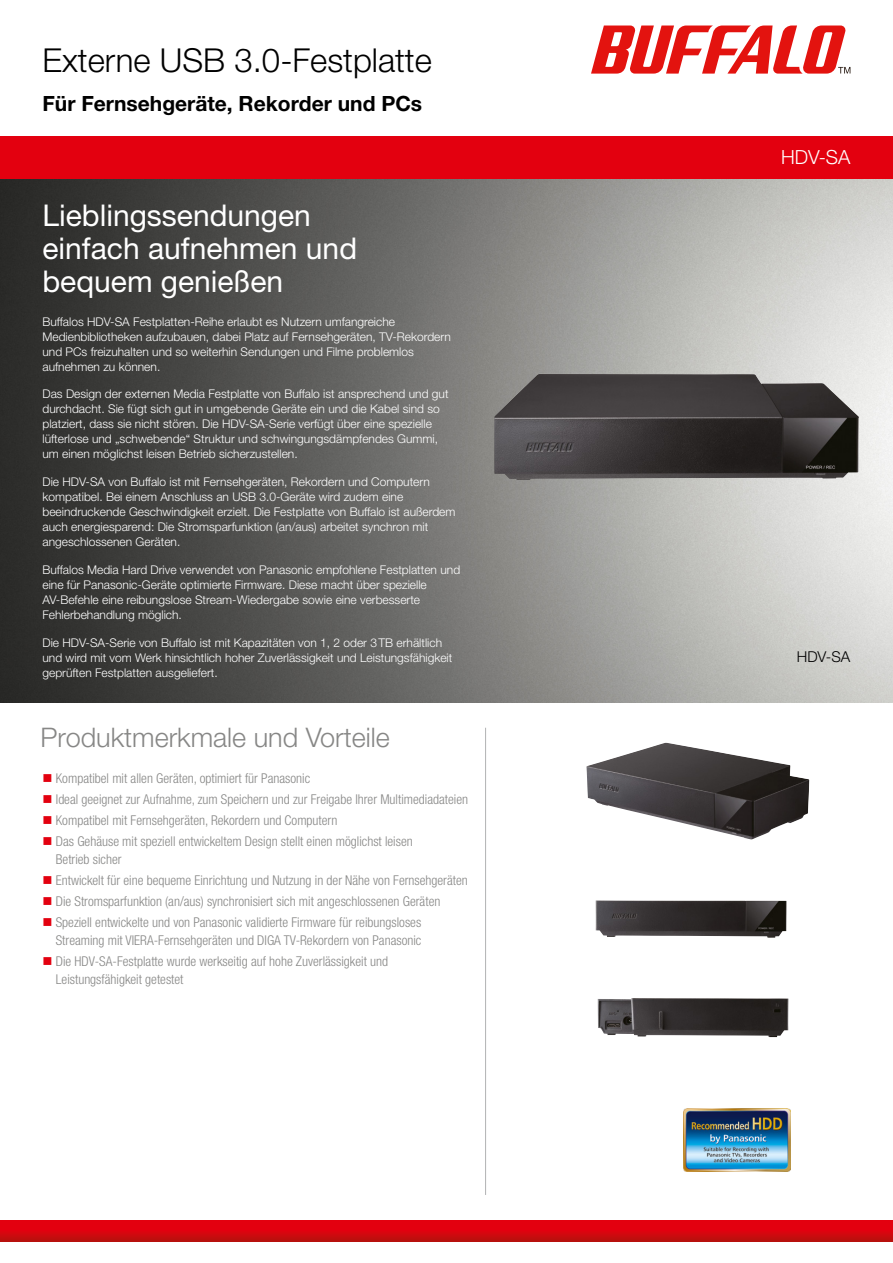
<style>
.page{position:relative;width:893px;height:1263px;background:#fff}
.page>*{position:absolute;margin:0;border:0;box-sizing:border-box;transform-origin:0 0}
.t1{font:300 33px "Helvetica Neue LT Pro";color:#000}
.t2{font:30px/33px "Helvetica Neue LT Pro";color:#fff}
.t3{font:300 27px "Helvetica Neue LT Pro";color:#878786}
.t4{font:700 21px "Helvetica Neue LT Pro";color:#000}
.t5{font:300 19.5px "Helvetica Neue LT Pro";color:#fff}
.t6{font:300 15px "Helvetica Neue LT Pro";color:#000}
.t7{font:300 condensed 13.5px/18px "Helvetica Neue LT Pro";color:#878786}
.t8{font:300 12px/15px "Helvetica Neue LT Pro";color:#fff}
.s1{color:#e3000f}
</style>
<div class="page">
<svg style="left:591px;top:26px;width:259px;height:48px"></svg>
<div style="left:0;top:1220px;width:893px;height:22px;background:linear-gradient(to bottom,#f10010,#be0f0e)"></div>
<img style="left:0;top:179px;width:893px;height:523px">
<div style="left:0;top:136px;width:893px;height:43px;background:#e3000f"></div>
<img style="left:494px;top:374px;width:365px;height:106px">
<img style="left:586px;top:743px;width:223px;height:97px">
<img style="left:598px;top:998px;width:190px;height:39px">
<img style="left:595px;top:900px;width:192px;height:38px">
<img style="left:683px;top:1108px;width:108px;height:63px">
<hr style="left:485px;top:728px;width:1px;height:467px;background:#b1b2b3">
<h1 class="t1" style="left:43px;top:40px;width:391px">Externe USB 3.0-Festplatte</h1>
<h3 class="t4" style="left:43px;top:91px;width:381px">Für Fernsehgeräte, Rekorder und PCs</h3>
<h2 class="t2" style="left:43px;top:198px;width:316px">Lieblingssendungen einfach aufnehmen und bequem genießen</h2>
<p class="t8" style="left:43px;top:314px;width:410px">Buffalos HDV-SA Festplatten-Reihe erlaubt es Nutzern umfangreiche Medienbibliotheken aufzubauen, dabei Platz auf Fernsehgeräten, TV-Rekordern und PCs freizuhalten und so weiterhin Sendungen und Filme problemlos aufnehmen zu können.</p>
<p class="t8" style="left:43px;top:386px;width:408px">Das Design der externen Media Festplatte von Buffalo ist ansprechend und gut durchdacht. Sie fügt sich gut in umgebende Geräte ein und die Kabel sind so platziert, dass sie nicht stören. Die HDV-SA-Serie verfügt über eine spezielle lüfterlose und „schwebende“ Struktur und schwingungsdämpfendes Gummi, um einen möglichst leisen Betrieb sicherzustellen.</p>
<p class="t8" style="left:43px;top:474px;width:414px">Die HDV-SA von Buffalo ist mit Fernsehgeräten, Rekordern und Computern kompatibel. Bei einem Anschluss an USB 3.0-Geräte wird zudem eine beeindruckende Geschwindigkeit erzielt. Die Festplatte von Buffalo ist außerdem auch energiesparend: Die Stromsparfunktion (an/aus) arbeitet synchron mit angeschlossenen Geräten.</p>
<p class="t8" style="left:43px;top:562px;width:419px">Buffalos Media Hard Drive verwendet von Panasonic empfohlene Festplatten und eine für Panasonic-Geräte optimierte Firmware. Diese macht über spezielle AV-Befehle eine reibungslose Stream-Wiedergabe sowie eine verbesserte Fehlerbehandlung möglich.</p>
<p class="t8" style="left:43px;top:635px;width:411px">Die HDV-SA-Serie von Buffalo ist mit Kapazitäten von 1, 2 oder 3TB erhältlich und wird mit vom Werk hinsichtlich hoher Zuverlässigkeit und Leistungsfähigkeit geprüften Festplatten ausgeliefert.</p>
<h3 class="t3" style="left:41px;top:721px;width:351px">Produktmerkmale und Vorteile</h3>
<p class="t7" style="left:43px;top:769px;width:269px"><span class="s1">■</span> Kompatibel mit allen Geräten, optimiert für Panasonic</p>
<p class="t7" style="left:43px;top:790px;width:427px"><span class="s1">■</span> Ideal geeignet zur Aufnahme, zum Speichern und zur Freigabe Ihrer Multimediadateien</p>
<p class="t7" style="left:43px;top:811px;width:296px"><span class="s1">■</span> Kompatibel mit Fernsehgeräten, Rekordern und Computern</p>
<p class="t7" style="left:56px;top:832px;width:358px;text-indent:-13px"><span class="s1">■</span> Das Gehäuse mit speziell entwickeltem Design stellt einen möglichst leisen<br>Betrieb sicher</p>
<p class="t7" style="left:43px;top:871px;width:427px"><span class="s1">■</span> Entwickelt für eine bequeme Einrichtung und Nutzung in der Nähe von Fernsehgeräten</p>
<p class="t7" style="left:43px;top:892px;width:399px"><span class="s1">■</span> Die Stromsparfunktion (an/aus) synchronisiert sich mit angeschlossenen Geräten</p>
<p class="t7" style="left:43px;top:913px;width:380px;text-align:right"><span class="s1">■</span> Speziell entwickelte und von Panasonic validierte Firmware für reibungsloses<br>Streaming mit VIERA-Fernsehgeräten und DIGA TV-Rekordern von Panasonic</p>
<p class="t7" style="left:56px;top:952px;width:334px;text-indent:-13px"><span class="s1">■</span> Die HDV-SA-Festplatte wurde werkseitig auf hohe Zuverlässigkeit und<br>Leistungsfähigkeit getestet</p>
<h3 class="t5" style="left:781px;top:145px;width:71px">HDV-SA</h3>
<p class="t6" style="left:797px;top:647px;width:55px">HDV-SA</p>
</div>
